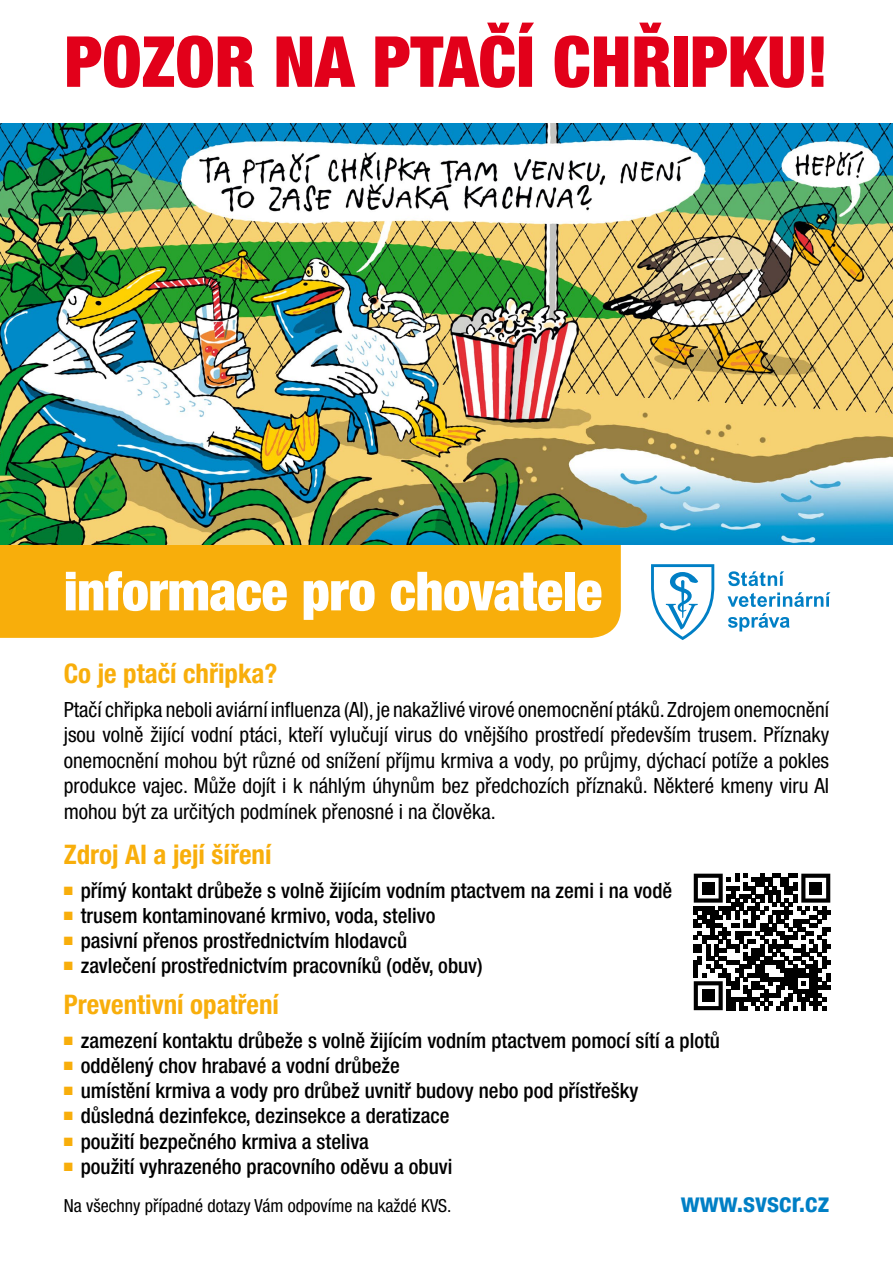
<style>
.page{position:relative;width:893px;height:1263px;background:#fff}
.page>*{position:absolute;margin:0;border:0;box-sizing:border-box;transform-origin:0 0}
.t1{font:900 condensed 70.5px "Helvetica Neue LT Pro";color:#e2001a}
.t2{font:900 condensed 54px "Helvetica Neue LT Pro";letter-spacing:-.005em;color:#fff}
.t3{font:700 condensed 27px "Helvetica Neue LT Pro";color:#f8ae0b}
.t4{font:700 condensed 27px "Helvetica Neue LT Pro";color:#007fc5}
.t5{font:500 condensed 21px/25.2px "Helvetica Neue LT Pro";color:#000}
.t6{font:condensed 21px/25.5px "Helvetica Neue LT Pro";color:#000;text-align:justify}
.t7{font:condensed 18px "Helvetica Neue LT Pro";color:#000}
</style>
<div class="page">
<div style="left:0;top:544px;width:621px;height:94px;background:#f8ae0b"></div>
<svg style="left:728px;top:571px;width:56px;height:15px"></svg>
<svg style="left:727px;top:592px;width:103px;height:15px"></svg>
<svg style="left:728px;top:613px;width:62px;height:18px"></svg>
<svg style="left:651px;top:564px;width:63px;height:76px"></svg>
<img style="left:0;top:123px;width:893px;height:421px">
<svg style="left:694px;top:874px;width:136px;height:136px"></svg>
<div style="left:702px;top:882px;width:12px;height:12px;background:#000"></div>
<div style="left:810px;top:882px;width:12px;height:12px;background:#000"></div>
<div style="left:702px;top:989px;width:12px;height:13px;background:#000"></div>
<h1 class="t1" style="left:64px;top:18px;width:766px">POZOR NA PTAČÍ CHŘIPKU!</h1>
<h2 class="t2" style="left:64px;top:558px;width:540px">informace pro chovatele</h2>
<p class="t3" style="left:64px;top:657px;width:215px">Co je ptačí chřipka?</p>
<p class="t6" style="left:64px;top:696px;width:767px">Ptačí chřipka neboli aviární influenza (AI), je nakažlivé virové onemocnění ptáků. Zdrojem onemocnění jsou volně žijící vodní ptáci, kteří vylučují virus do vnějšího prostředí především trusem. Příznaky onemocnění mohou být různé od snížení příjmu krmiva a vody, po průjmy, dýchací potíže a pokles produkce vajec. Může dojít i k náhlým úhynům bez předchozích příznaků. Některé kmeny viru AI mohou být za určitých podmínek přenosné i na člověka.</p>
<p class="t3" style="left:64px;top:838px;width:209px">Zdroj AI a její šíření</p>
<p class="t5" style="left:81px;top:877px;width:593px">přímý kontakt drůbeže s volně žijícím vodním ptactvem na zemi i na vodě trusem kontaminované krmivo, voda, stelivo<br>pasivní přenos prostřednictvím hlodavců<br>zavlečení prostřednictvím pracovníků (oděv, obuv)</p>
<p class="t3" style="left:64px;top:988px;width:217px">Preventivní opatření</p>
<p class="t5" style="left:81px;top:1027px;width:641px">zamezení kontaktu drůbeže s volně žijícím vodním ptactvem pomocí sítí a plotů oddělený chov hrabavé a vodní drůbeže<br>umístění krmiva a vody pro drůbež uvnitř budovy nebo pod přístřešky<br>důsledná dezinfekce, dezinsekce a deratizace<br>použití bezpečného krmiva a steliva<br>použití vyhrazeného pracovního oděvu a obuvi</p>
<p class="t7" style="left:64px;top:1195px;width:389px">Na všechny případné dotazy Vám odpovíme na každé KVS.</p>
<p class="t4" style="left:681px;top:1186px;width:150px">www.svscr.cz</p>
</div>
